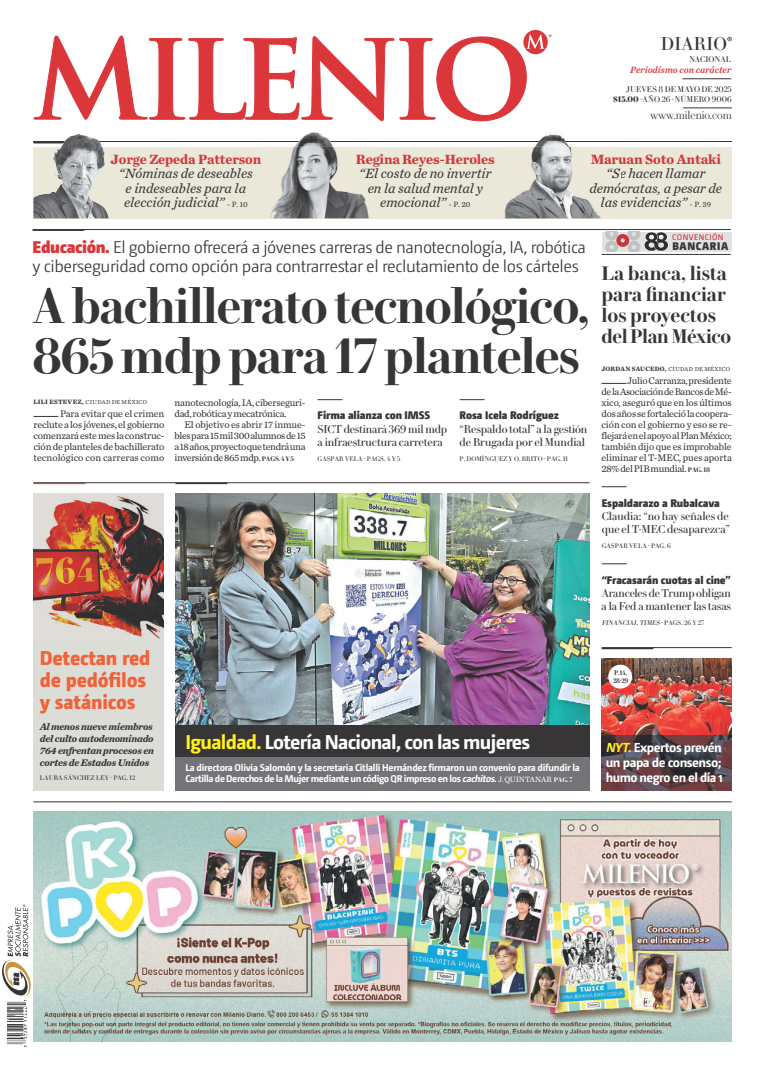
<style>
.page{position:relative;width:766px;height:1078px;background:#fff}
.page>*{position:absolute;margin:0;border:0;box-sizing:border-box;transform-origin:0 0}
.t1{font:600 48px/50px "Le Jeune Deck";letter-spacing:-.02em;color:#373535}
.t2{font:700 20px "Camingo";letter-spacing:-.035em;color:#fff}
.t3{font:800 20px/22px "Camingo";letter-spacing:-.01em;color:#f16237}
.t4{font:600 19px/21px "Le Jeune Deck";color:#373535}
.t5{font:18px "Le Jeune Deck";letter-spacing:.01em;color:#373535}
.t6{font:300 17px/19px "Camingo";letter-spacing:-.025em;color:#373535}
.t7{font:italic 14px/14.5px "Chronicle Text G2";color:#373535;text-align:center}
.t8{font:700 14px "Chronicle Text G2";letter-spacing:-.01em;color:#d3373b}
.t9{font:700 13px/15px "Camingo";letter-spacing:-.035em;color:#fff}
.t10{font:11px/13px "Le Jeune Deck";letter-spacing:-.01em;color:#373535}
.t11{font:900 11px "Camingo";letter-spacing:-.01em;color:#373535}
.t12{font:300 11px "Le Jeune Deck";color:#373535}
.t13{font:900 11px "Camingo";letter-spacing:.04em;color:#373535}
.t14{font:10px/11px "Chronicle Text G2";letter-spacing:-.02em;color:#373535;text-align:justify}
.t15{font:italic 700 10px/12px "Chronicle Text G2";letter-spacing:-.02em;color:#373535;text-align:justify}
.t16{font:700 9.8px/11px "Camingo";letter-spacing:-.025em;color:#fff}
.t17{font:italic 9.5px "Chronicle Text G2 Semi";color:#db363a}
.t18{font:8.1px "Camingo";letter-spacing:.04em;color:#c93639}
.t19{font:8px/10.4px "Le Jeune Deck";letter-spacing:.01em;color:#373535;text-align:right}
.t20{font:6.5px "Le Jeune Deck";letter-spacing:.01em;color:#373535}
.t21{font:700 6.5px "Chronicle Text G2";letter-spacing:.02em;color:#373535}
.t22{font:italic 6.5px "Le Jeune Deck";color:#373535}
.t23{font:600 6.5px/7.5px "Le Jeune Deck";color:#373535;scale:.95 1}
.t24{font:6px "Chronicle Text G2";letter-spacing:.05em;color:#373535}
.s1{font-style:normal;font-size:8px}
.s2{font-weight:700}
.s3{font-weight:700;font-style:normal;color:#d3373b}
.s4{color:#333130}
.s5{font-weight:900;color:#db363a}
.s6{font-weight:700;font-size:6.5px}
.s7{font-family:"Le Jeune Deck";font-weight:600;font-size:6.5px}
.s8{color:#fff215}
.s9{font-style:italic}
.s10{font-family:"Chronicle Text G2";font-weight:400;font-size:8px}
.s11{font-weight:400;font-size:6px}
.s12{font-style:normal}
.s13{font-style:italic;color:#fff215}
</style>
<div class="page">
<svg style="left:2px;top:904px;width:29px;height:93px"></svg>
<img style="left:8px;top:999px;width:20px;height:47px">
<div style="left:523px;top:30px;width:24px;height:24px;background:#db363a;border-radius:50%"></div>
<svg style="left:33px;top:34px;width:518px;height:88px"></svg>
<hr style="left:682px;top:79px;width:49px;height:1px;background:#373535">
<hr style="left:682px;top:108px;width:49px;height:1px;background:#373535">
<svg style="left:727px;top:37px;width:4px;height:4px"></svg>
<div style="left:33px;top:147px;width:698px;height:71px;background:#eae8d9"></div>
<hr style="left:34px;top:141px;width:697px;height:1px;background:#373535">
<hr style="left:601px;top:647px;width:130px;height:1px;background:#373535">
<hr style="left:33px;top:482px;width:52px;height:2px;background:#f16237">
<div style="left:33px;top:493px;width:130px;height:297px;background:#ddddd8"></div>
<hr style="left:33px;top:229px;width:697px;height:1px;background:#373535">
<hr style="left:601px;top:254px;width:129px;height:1px;background:#373535">
<hr style="left:33px;top:229px;width:51px;height:2px;background:#373535">
<svg style="left:33px;top:416px;width:25px;height:1px"></svg>
<svg style="left:459px;top:399px;width:25px;height:1px"></svg>
<svg style="left:601px;top:486px;width:25px;height:1px"></svg>
<svg style="left:601px;top:563px;width:25px;height:1px"></svg>
<svg style="left:317px;top:399px;width:25px;height:1px"></svg>
<hr style="left:33px;top:801px;width:698px;height:1px;background:#373535">
<hr style="left:33px;top:482px;width:556px;height:1px;background:#373535">
<hr style="left:175px;top:482px;width:52px;height:2px;background:#373535">
<svg style="left:601px;top:383px;width:25px;height:1px"></svg>
<div style="left:175px;top:724px;width:414px;height:33px;background:#373535"></div>
<div style="left:175px;top:757px;width:414px;height:33px;background:#737477"></div>
<img style="left:175px;top:493px;width:414px;height:231px">
<hr style="left:601px;top:647px;width:52px;height:2px;background:#373535">
<img style="left:601px;top:658px;width:130px;height:132px">
<div style="left:601px;top:232px;width:130px;height:19px;background:#e2e2e2"></div>
<svg style="left:605px;top:231px;width:63px;height:24px"></svg>
<img style="left:33px;top:811px;width:698px;height:229px">
<img style="left:33px;top:134px;width:76px;height:84px">
<img style="left:270px;top:132px;width:99px;height:86px">
<img style="left:270px;top:141px;width:99px;height:1px">
<img style="left:356px;top:153px;width:13px;height:13px">
<img style="left:361px;top:168px;width:8px;height:10px">
<svg style="left:368px;top:183px;width:1px;height:12px"></svg>
<img style="left:504px;top:134px;width:97px;height:84px">
<img style="left:504px;top:141px;width:97px;height:1px">
<img style="left:591px;top:153px;width:10px;height:11px">
<img style="left:590px;top:182px;width:11px;height:13px">
<img style="left:34px;top:496px;width:129px;height:143px">
<div style="left:608px;top:664px;width:24px;height:24px;background:#fff;border-radius:50%"></div>
<h3 class="t5" style="left:660px;top:35px;width:68px">DIARIO</h3>
<p class="t17" style="left:630px;top:64px;width:103px">Periodismo con carácter</p>
<p class="t19" style="left:689px;top:54px;width:43px">NACIONAL</p>
<h3 class="t8" style="left:110px;top:153px;width:152px">Jorge Zepeda Patterson</h3>
<h3 class="t7" style="left:119px;top:167px;width:135px">“Nóminas de deseables e indeseables para la elección judicial” <span class="s1">- P. 10</span></h3>
<p class="t19" style="left:613px;top:84px;width:120px">JUEVES 8 DE MAYO DE 2025 <span class="s2">$15.00</span> -AÑO 26 -NÚMERO 9006</p>
<p class="t12" style="left:649px;top:110px;width:83px">www.milenio.com</p>
<h3 class="t7" style="left:356px;top:153px;width:140px"><span class="s3">Regina Reyes-Heroles </span><span class="s4">“El</span> costo de no invertir <span class="s4">en</span> la salud mental y emocional” <span class="s1">- P. 20</span></h3>
<h3 class="t7" style="left:589px;top:153px;width:134px"><span class="s3">Maruan Soto Antaki </span><span class="s4">“S</span>e hacen llamar <span class="s4">demó</span>cratas, a pesar de <span class="s4">las</span> evidencias” <span class="s1">- P. 39</span></h3>
<h3 class="t6" style="left:33px;top:239px;width:555px"><span class="s5">Educación.</span> El gobierno ofrecerá a jóvenes carreras de nanotecnología, IA, robótica y ciberseguridad como opción para contrarrestar el reclutamiento de los cárteles</h3>
<h1 class="t1" style="left:33px;top:284px;width:558px">A bachillerato tecnológico,<br>865 mdp para 17 planteles</h1>
<p class="t24" style="left:33px;top:400px;width:115px"><span class="s6">LILI ESTEVEZ,</span> CIUDAD DE MÉXICO</p>
<p class="t14" style="left:33px;top:408px;width:132px;text-indent:27px">Para evitar que el crimen reclute a los jóvenes, el gobierno comenzará este mes la construc&shy;ción de planteles de bachillerato tecnológico con carreras como</p>
<p class="t14" style="left:174px;top:397px;width:132px">nanotecnología, IA, ciberseguri&shy;dad, robótica y mecatrónica.</p>
<p class="t14" style="left:174px;top:419px;width:133px;text-indent:10px">El objetivo es abrir 17 inmue&shy;bles para 15 mil 300 alumnos de 15 a 18 años, proyecto que tendrá una inversión de 865 mdp. <span class="s7">PAGS. 4 Y 5</span></p>
<p class="t11" style="left:317px;top:410px;width:114px">Firma alianza con IMSS</p>
<p class="t10" style="left:317px;top:423px;width:131px">SICT destinará 369 mil mdp a infraestructura carretera</p>
<p class="t20" style="left:317px;top:455px;width:84px">GASPAR VELA - PAGS. 4 Y 5</p>
<p class="t11" style="left:459px;top:410px;width:101px">Rosa Icela Rodríguez</p>
<p class="t10" style="left:459px;top:423px;width:129px">“Respaldo total” a la gestión de Brugada por el Mundial</p>
<p class="t20" style="left:459px;top:455px;width:110px">P. DOMÍNGUEZ Y O. BRITO - PAG. 11</p>
<h2 class="t3" style="left:40px;top:647px;width:112px">Detectan red de pedófilos y satánicos</h2>
<p class="t15" style="left:40px;top:720px;width:116px">Al menos nueve miembros del culto autodenominado 764 enfrentan procesos en cortes de Estados Unidos</p>
<p class="t20" style="left:40px;top:774px;width:97px">LAURA SÁNCHEZ LEY - PAG. 12</p>
<h2 class="t2" style="left:185px;top:732px;width:346px"><span class="s8">Igualdad.</span> Lotería Nacional, con las mujeres</h2>
<p class="t16" style="left:185px;top:762px;width:396px">La directora Olivia Salomón y la secretaria Citlalli Hernández firmaron un convenio para difundir la<br>Cartilla de Derechos de la Mujer mediante un código QR impreso en los <span class="s9">cachitos</span>. <span class="s10">J. QUINTANAR</span> <span class="s7">PAG. 7</span></p>
<p class="t18" style="left:672px;top:233px;width:53px">CONVENCIÓN</p>
<p class="t13" style="left:672px;top:240px;width:57px">BANCARIA</p>
<h3 class="t4" style="left:601px;top:264px;width:131px">La banca, lista para financiar los proyectos del Plan México</h3>
<p class="t21" style="left:601px;top:366px;width:130px">JORDAN SAUCEDO, <span class="s11">CIUDAD DE MÉXICO</span></p>
<p class="t14" style="left:601px;top:375px;width:132px;text-indent:26px">Julio Carranza, presidente de la Asociación de Bancos de Mé&shy;xico, aseguró que en los últimos dos años se fortaleció la coopera&shy;ción con el gobierno y eso se re&shy;flejará en el apoyo al Plan México; también dijo que es improbable eliminar el T-MEC, pues aporta 28% del PIB mundial. <span class="s7">PAG. 18</span></p>
<p class="t11" style="left:601px;top:497px;width:120px">Espaldarazo a Rubalcava</p>
<p class="t10" style="left:601px;top:510px;width:129px">Claudia: “no hay señales de que el T-MEC desaparezca”</p>
<p class="t20" style="left:601px;top:542px;width:71px">GASPAR VELA - PAG. 6</p>
<p class="t11" style="left:601px;top:574px;width:131px">“Fracasarán cuotas al cine”</p>
<p class="t10" style="left:601px;top:587px;width:131px">Aranceles de Trump obligan a la Fed a mantener las tasas</p>
<p class="t22" style="left:601px;top:619px;width:104px">FINANCIAL TIMES <span class="s12">- P A G S . 2 6 Y 2 7</span></p>
<p class="t23" style="left:613px;top:669px;width:17px">P. 14,<br>28-29</p>
<h3 class="t9" style="left:605px;top:740px;width:119px"><span class="s13">NYT</span><span class="s8">.</span> Expertos prevén un papa de consenso; humo negro en el día 1</h3>
</div>
